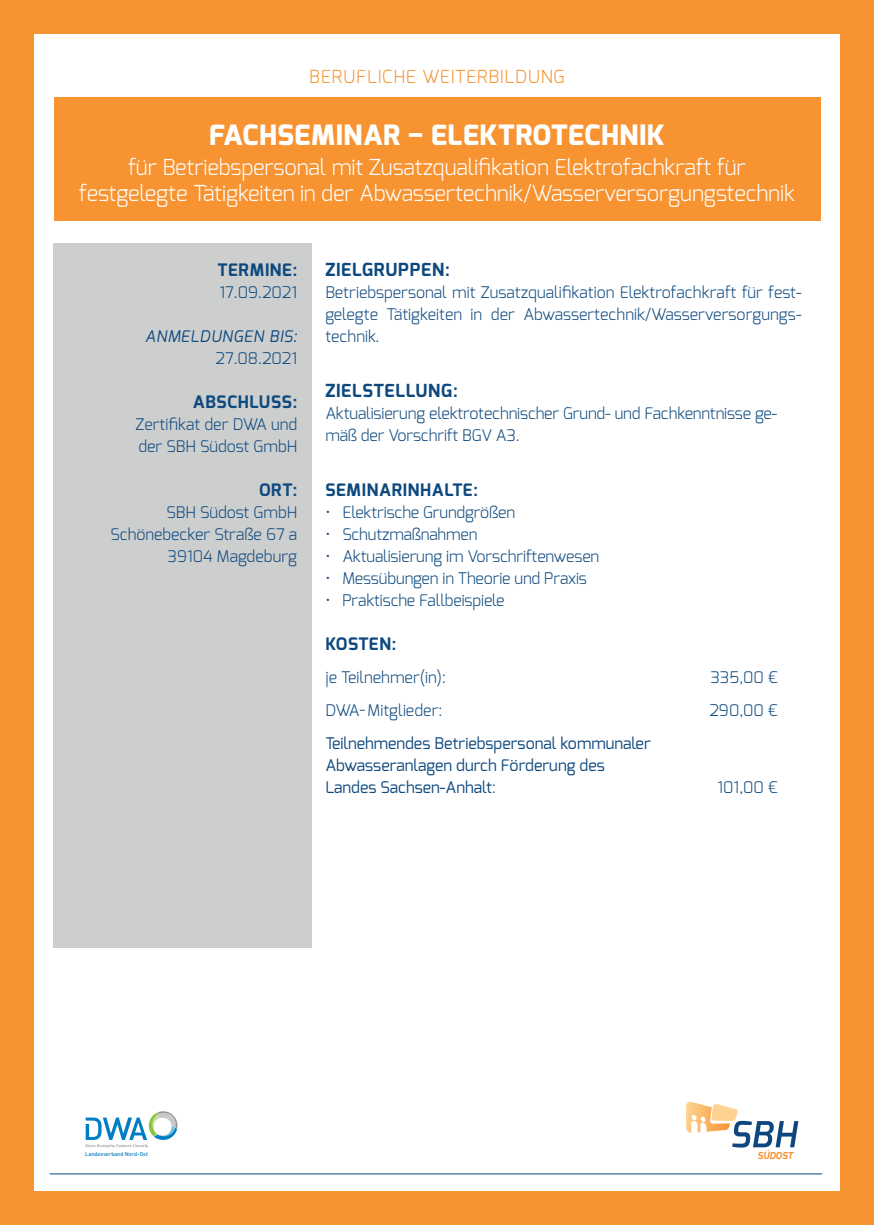
<style>
.page{position:relative;width:874px;height:1225px;background:#fff}
.page>*{position:absolute;margin:0;border:0;box-sizing:border-box;transform-origin:0 0}
.t1{font:800 28px "Exo";letter-spacing:.02em;color:#fff}
.t2{font:300 22px/26px "Exo";letter-spacing:-.01em;color:#fff;text-align:center}
.t3{font:700 18px "Exo";letter-spacing:.04em;color:#0d487e}
.t4{font:300 18px "Exo";letter-spacing:.04em;color:#f79330}
.t5{font:700 17.2px "Exo";letter-spacing:.04em;color:#0d487e}
.t6{font:300 16px/22px "Exo";letter-spacing:-.01em;color:#0d487e}
.t7{font:16px/22px "Exo";color:#0d487e}
.t8{font:italic 16px "Exo";letter-spacing:.04em;color:#0d487e}
.t9{font:italic 700 9.6px "Exo";color:#f79330}
.t10{font:500 5.6px "DINOT";letter-spacing:-.01em;color:#007ec5}
.s1{font-weight:300}
</style>
<div class="page">
<div style="left:0;top:0;width:873px;height:1225px;background:linear-gradient(to right,#f79330,#f79330)"></div>
<div style="left:34px;top:34px;width:805px;height:1157px;background:#fff"></div>
<svg style="left:686px;top:1101px;width:112px;height:46px"></svg>
<hr style="left:50px;top:1173px;width:771px;height:1px;background:#0d487e">
<svg style="left:86px;top:1111px;width:91px;height:37px"></svg>
<div style="left:54px;top:98px;width:765px;height:123px;background:#f79330"></div>
<div style="left:54px;top:243px;width:258px;height:704px;background:#cdcece"></div>
<p class="t4" style="left:309px;top:65px;width:257px">BERUFLICHE WEITERBILDUNG</p>
<h1 class="t1" style="left:209px;top:117px;width:457px">FACHSEMINAR – ELEKTROTECHNIK</h1>
<h2 class="t2" style="left:79px;top:154px;width:717px">für Betriebspersonal mit Zusatzqualifikation Elektrofachkraft für festgelegte Tätigkeiten in der Abwassertechnik/Wasserversorgungstechnik</h2>
<p class="t5" style="left:217px;top:259px;width:81px">TERMINE:</p>
<p class="t6" style="left:219px;top:281px;width:79px">17.09.2021</p>
<p class="t8" style="left:145px;top:326px;width:154px">ANMELDUNGEN BIS:</p>
<p class="t6" style="left:215px;top:347px;width:83px">27.08.2021</p>
<p class="t5" style="left:193px;top:391px;width:106px">ABSCHLUSS:</p>
<p class="t6" style="left:135px;top:413px;width:163px">Zertifikat der DWA und der SBH Südost GmbH</p>
<p class="t5" style="left:259px;top:479px;width:40px">ORT:</p>
<p class="t6" style="left:110px;top:501px;width:188px;text-align:right">SBH Südost GmbH<br>Schönebecker Straße 67 a<br>39104 Magdeburg</p>
<p class="t3" style="left:325px;top:258px;width:126px">ZIELGRUPPEN:</p>
<p class="t6" style="left:325px;top:281px;width:477px;text-align:justify">Betriebspersonal mit Zusatzqualifikation Elektrofachkraft für fest&shy;gelegte Tätigkeiten in der Abwassertechnik/Wasserversorgungs&shy;technik.</p>
<p class="t3" style="left:325px;top:379px;width:134px">ZIELSTELLUNG:</p>
<p class="t6" style="left:325px;top:402px;width:453px">Aktualisierung elektrotechnischer Grund- und Fachkenntnisse ge&shy;mäß der Vorschrift BGV A3.</p>
<p class="t5" style="left:325px;top:479px;width:154px">SEMINARINHALTE:</p>
<p class="t6" style="left:325px;top:501px;width:191px">• Elektrische Grundgrößen</p>
<p class="t6" style="left:325px;top:523px;width:153px">• Schutzmaßnahmen</p>
<p class="t6" style="left:325px;top:545px;width:275px">• Aktualisierung im Vorschriftenwesen</p>
<p class="t6" style="left:325px;top:567px;width:263px">• Messübungen in Theorie und Praxis</p>
<p class="t6" style="left:325px;top:589px;width:181px">• Praktische Fallbeispiele</p>
<p class="t5" style="left:325px;top:633px;width:72px">KOSTEN:</p>
<p class="t6" style="left:325px;top:666px;width:122px">je Teilnehmer(in):</p>
<p class="t6" style="left:710px;top:666px;width:69px">335,00 €</p>
<p class="t6" style="left:325px;top:699px;width:118px">DWA-Mitglieder:</p>
<p class="t6" style="left:709px;top:699px;width:70px">290,00 €</p>
<p class="t7" style="left:325px;top:732px;width:327px">Teilnehmendes Betriebspersonal kommunaler<br>Abwasseranlagen durch Förderung des<br>Landes Sachsen-Anhalt<span class="s1">:</span></p>
<p class="t6" style="left:717px;top:776px;width:62px">101,00 €</p>
<p class="t10" style="left:85px;top:1150px;width:64px">Landesverband Nord-Ost</p>
<p class="t9" style="left:757px;top:1149px;width:37px">SÜDOST</p>
</div>
